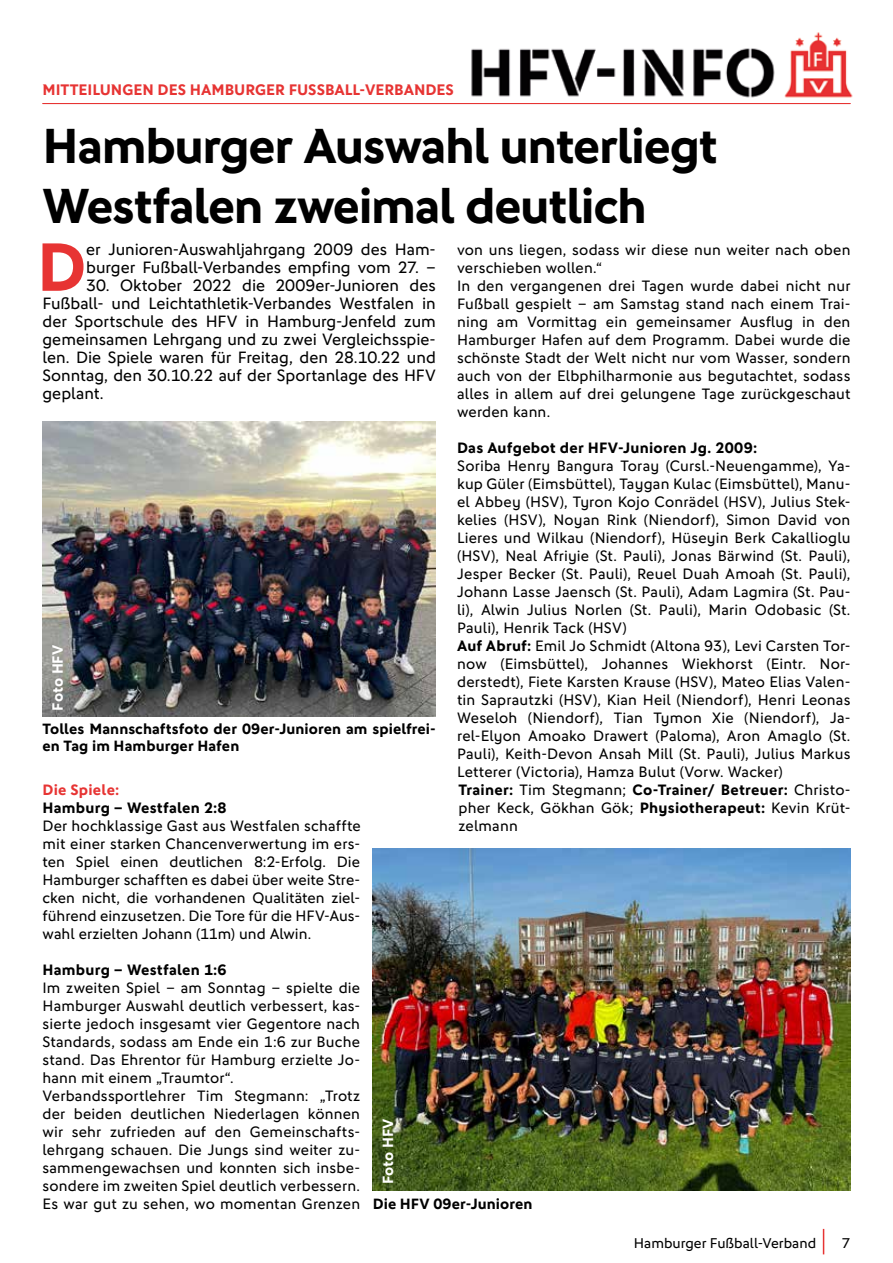
<style>
.page{position:relative;width:893px;height:1263px;background:#fff}
.page>*{position:absolute;margin:0;border:0;box-sizing:border-box;transform-origin:0 0}
.t1{font:700 68.7px "DFB Sans";color:#e73433}
.t2{font:700 49.5px/59.4px "DFB Sans";letter-spacing:-.03em;color:#000}
.t3{font:16.5px/18px "DFB Sans";color:#000}
.t4{font:700 15.3px "DFB Sans";color:#e73433}
.t5{font:15.15px/18px "DFB Sans";letter-spacing:.01em;color:#000}
.t6{font:700 15.15px "DFB Sans";letter-spacing:.015em;color:#000}
.t7{font:700 15.15px "DFB Sans";letter-spacing:.015em;color:#e73433}
.t8{font:700 15px/17px "DFB Sans";letter-spacing:.005em;color:#000}
.t9{font:700 15px "DFB Sans";color:#fff}
.t10{font:14.25px "DFB Sans";color:#000}
.s1{font-weight:700}
</style>
<div class="page">
<svg style="left:823px;top:1229px;width:1px;height:25px"></svg>
<img style="left:471px;top:32px;width:382px;height:66px">
<hr style="left:43px;top:103px;width:807px;height:1px;background:#e73433">
<img style="left:43px;top:421px;width:393px;height:295px">
<img style="left:373px;top:849px;width:477px;height:342px">
<p class="t4" style="left:43px;top:80px;width:413px">MITTEILUNGEN DES HAMBURGER FUSSBALL-VERBANDES</p>
<h2 class="t2" style="left:43px;top:115px;width:677px">Hamburger Auswahl unterliegt<br>Westfalen zweimal deutlich</h2>
<h1 class="t1" style="left:37px;top:226px;width:51px">D</h1>
<p class="t3" style="left:86px;top:240px;width:351px">er Junioren-Auswahljahrgang 2009 des Ham&shy;burger Fußball-Verbandes empfing vom 27. –</p>
<p class="t5" style="left:457px;top:240px;width:395px">von uns liegen, sodass wir diese nun weiter nach oben verschieben wollen.“<br>In den vergangenen drei Tagen wurde dabei nicht nur Fußball gespielt – am Samstag stand nach einem Trai&shy;ning am Vormittag ein gemeinsamer Ausflug in den Hamburger Hafen auf dem Programm. Dabei wurde die schönste Stadt der Welt nicht nur vom Wasser, sondern auch von der Elbphilharmonie aus begutachtet, sodass alles in allem auf drei gelungene Tage zurückgeschaut werden kann.</p>
<p class="t6" style="left:457px;top:439px;width:302px">Das Aufgebot der HFV-Junioren Jg. 2009:</p>
<p class="t5" style="left:457px;top:456px;width:395px">Soriba Henry Bangura Toray (Cursl.-Neuengamme), Ya&shy;kup Güler (Eimsbüttel), Taygan Kulac (Eimsbüttel), Manu&shy;el Abbey (HSV), Tyron Kojo Conrädel (HSV), Julius Stek&shy;kelies (HSV), Noyan Rink (Niendorf), Simon David von Lieres und Wilkau (Niendorf), Hüseyin Berk Cakallioglu (HSV), Neal Afriyie (St. Pauli), Jonas Bärwind (St. Pauli), Jesper Becker (St. Pauli), Reuel Duah Amoah (St. Pauli), Johann Lasse Jaensch (St. Pauli), Adam Lagmira (St. Pau&shy;li), Alwin Julius Norlen (St. Pauli), Marin Odobasic (St.<br>Pauli), Henrik Tack (HSV)<br><span class="s1">Auf Abruf:</span> Emil Jo Schmidt (Altona 93), Levi Carsten Tor&shy;now (Eimsbüttel), Johannes Wiekhorst (Eintr. Nor&shy;derstedt), Fiete Karsten Krause (HSV), Mateo Elias Valen&shy;tin Saprautzki (HSV), Kian Heil (Niendorf), Henri Leonas Weseloh (Niendorf), Tian Tymon Xie (Niendorf), Ja&shy;rel-Elyon Amoako Drawert (Paloma), Aron Amaglo (St.<br>Pauli), Keith-Devon Ansah Mill (St. Pauli), Julius Markus Letterer (Victoria), Hamza Bulut (Vorw. Wacker)<br><span class="s1">Trainer:</span> Tim Stegmann; <span class="s1">Co-Trainer/ Betreuer:</span> Christo&shy;pher Keck, Gökhan Gök; <span class="s1">Physiotherapeut:</span> Kevin Krüt&shy;zelmann</p>
<p class="t3" style="left:43px;top:276px;width:395px;text-align:justify;text-indent:44px">30. Oktober 2022 die 2009er-Junioren des Fußball- und Leichtathletik-Verbandes Westfalen in der Sportschule des HFV in Hamburg-Jenfeld zum gemeinsamen Lehrgang und zu zwei Vergleichsspie&shy;len. Die Spiele waren für Freitag, den 28.10.22 und Sonntag, den 30.10.22 auf der Sportanlage des HFV geplant.</p>
<p class="t9" style="left:49px;top:710px;width:67px;rotate:-90deg">Foto HFV</p>
<p class="t8" style="left:43px;top:720px;width:395px">Tolles Mannschaftsfoto der 09er-Junioren am spielfrei&shy;en Tag im Hamburger Hafen</p>
<p class="t7" style="left:43px;top:781px;width:78px">Die Spiele:</p>
<p class="t6" style="left:43px;top:799px;width:186px">Hamburg – Westfalen 2:8</p>
<p class="t5" style="left:43px;top:816px;width:320px;text-align:justify">Der hochklassige Gast aus Westfalen schaffte mit einer starken Chancenverwertung im ers&shy;ten Spiel einen deutlichen 8:2-Erfolg. Die Hamburger schafften es dabei über weite Stre&shy;cken nicht, die vorhandenen Qualitäten ziel&shy;führend einzusetzen. Die Tore für die HFV-Aus&shy;wahl erzielten Johann (11m) und Alwin.</p>
<p class="t6" style="left:43px;top:961px;width:186px">Hamburg – Westfalen 1:6</p>
<p class="t5" style="left:43px;top:978px;width:319px">Im zweiten Spiel – am Sonntag – spielte die Hamburger Auswahl deutlich verbessert, kas&shy;sierte jedoch insgesamt vier Gegentore nach Standards, sodass am Ende ein 1:6 zur Buche stand. Das Ehrentor für Hamburg erzielte Jo&shy;hann mit einem „Traumtor“.<br>Verbandssportlehrer Tim Stegmann: „Trotz der beiden deutlichen Niederlagen können wir sehr zufrieden auf den Gemeinschafts&shy;lehrgang schauen. Die Jungs sind weiter zu&shy;sammengewachsen und konnten sich insbe&shy;sondere im zweiten Spiel deutlich verbessern.<br>Es war gut zu sehen, wo momentan Grenzen</p>
<p class="t9" style="left:379px;top:1184px;width:67px;rotate:-90deg">Foto HFV</p>
<p class="t8" style="left:373px;top:1195px;width:161px">Die HFV 09er-Junioren</p>
<p class="t10" style="left:634px;top:1235px;width:184px">Hamburger Fußball-Verband</p>
<p class="t10" style="left:842px;top:1235px;width:10px">7</p>
</div>
